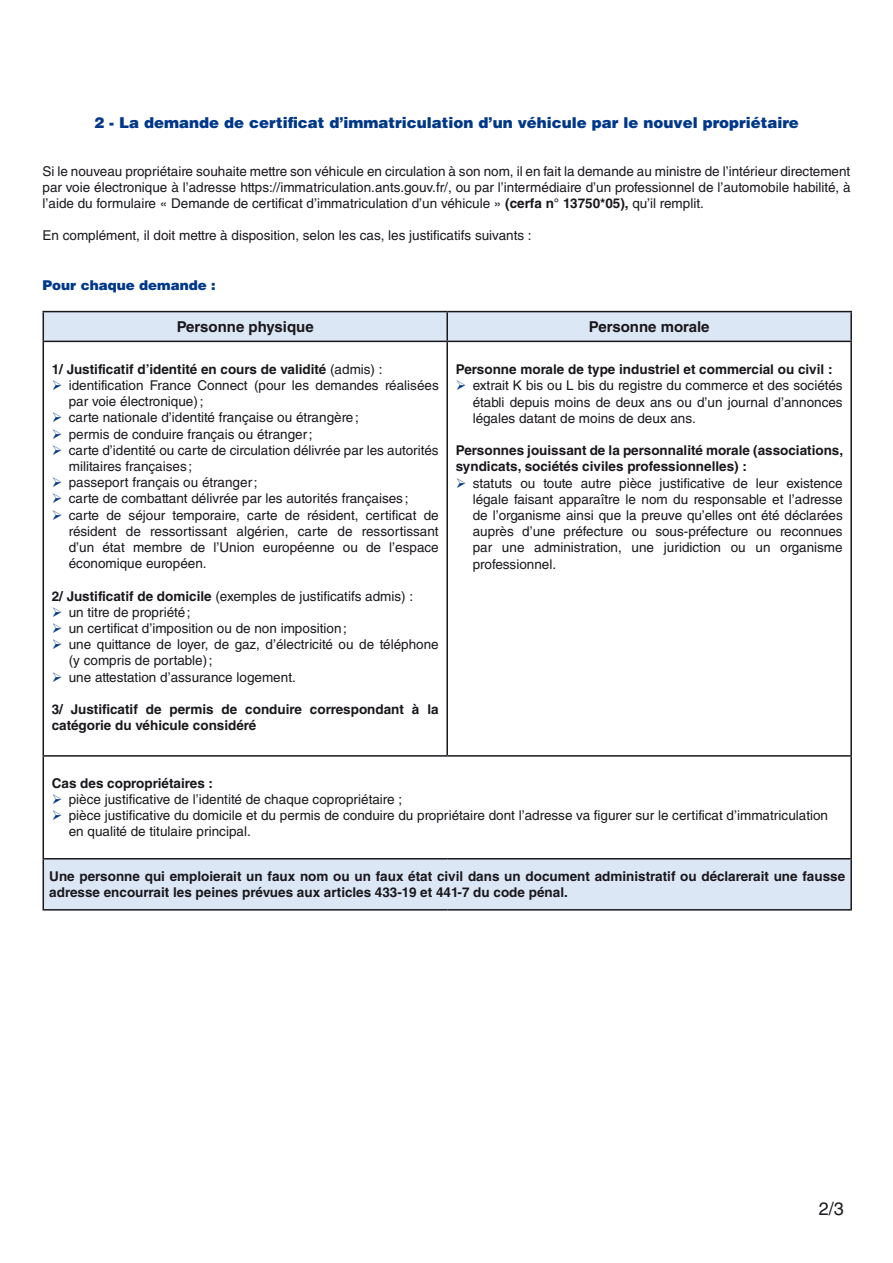
<style>
.page{position:relative;width:893px;height:1263px;background:#fff}
.page>*{position:absolute;margin:0;border:0;box-sizing:border-box;transform-origin:0 0}
.t1{font:18px "Helvetica LT Std";color:#1a171c}
.t2{font:900 15px "Helvetica LT Std";color:#003889}
.t3{font:700 15px "Helvetica LT Std";color:#1a171c}
.t4{font:13.5px/16.2px "Helvetica LT Std";color:#1a171c;text-align:justify}
.t5{font:700 13.5px/16.2px "Helvetica LT Std";color:#1a171c}
.t6{font:900 13.5px "Helvetica LT Std";color:#003889}
.s1{font-weight:700}
.s2{font-weight:400}
</style>
<div class="page">
<div style="left:43px;top:859px;width:808px;height:51px;background:#dbe7f5"></div>
<hr style="left:447px;top:311px;width:405px;height:1px;background:#1a171c">
<hr style="left:850px;top:312px;width:2px;height:29px;background:#1a171c">
<hr style="left:447px;top:341px;width:405px;height:1px;background:#1a171c">
<hr style="left:850px;top:342px;width:2px;height:413px;background:#1a171c">
<hr style="left:43px;top:757px;width:1px;height:101px;background:#1a171c">
<hr style="left:447px;top:755px;width:405px;height:2px;background:#1a171c">
<hr style="left:850px;top:757px;width:2px;height:101px;background:#1a171c">
<hr style="left:43px;top:858px;width:404px;height:1px;background:#1a171c">
<hr style="left:43px;top:859px;width:1px;height:50px;background:#1a171c">
<hr style="left:447px;top:858px;width:405px;height:1px;background:#1a171c">
<hr style="left:850px;top:859px;width:2px;height:50px;background:#1a171c">
<hr style="left:43px;top:909px;width:404px;height:1px;background:#1a171c">
<hr style="left:447px;top:909px;width:405px;height:1px;background:#1a171c">
<hr style="left:43px;top:311px;width:404px;height:1px;background:#1a171c">
<svg style="left:43px;top:312px;width:808px;height:29px;background:#d5e1ef"></svg>
<hr style="left:446px;top:312px;width:2px;height:29px;background:#1a171c">
<hr style="left:43px;top:341px;width:404px;height:1px;background:#1a171c">
<hr style="left:43px;top:342px;width:1px;height:413px;background:#1a171c">
<hr style="left:446px;top:342px;width:2px;height:413px;background:#1a171c">
<hr style="left:43px;top:755px;width:404px;height:2px;background:#1a171c">
<p class="t2" style="left:94px;top:113px;width:706px">2 - La demande de certificat d’immatriculation d’un véhicule par le nouvel propriétaire</p>
<p class="t4" style="left:43px;top:163px;width:809px">Si le nouveau propriétaire souhaite mettre son véhicule en circulation à son nom, il en fait la demande au ministre de l’intérieur directement par voie électronique à l’adresse https://immatriculation.ants.gouv.fr/, ou par l’intermédiaire d’un professionnel de l’automobile habilité, à l’aide du formulaire « Demande de certificat d’immatriculation d’un véhicule » <span class="s1">(cerfa n° 13750*05),</span> qu’il remplit.</p>
<p class="t4" style="left:43px;top:227px;width:491px">En complément, il doit mettre à disposition, selon les cas, les justificatifs suivants :</p>
<p class="t6" style="left:43px;top:277px;width:175px">Pour chaque demande :</p>
<p class="t3" style="left:177px;top:317px;width:139px">Personne physique</p>
<p class="t3" style="left:589px;top:317px;width:122px">Personne morale</p>
<p class="t5" style="left:52px;top:361px;width:332px">1/ Justificatif d’identité en cours de validité <span class="s2">(admis) :</span></p>
<p class="t4" style="left:69px;top:377px;width:371px">identification France Connect (pour les demandes réalisées par voie électronique);</p>
<p class="t4" style="left:69px;top:409px;width:292px">carte nationale d’identité française ou étrangère;</p>
<p class="t4" style="left:69px;top:426px;width:245px">permis de conduire français ou étranger;</p>
<p class="t4" style="left:69px;top:442px;width:371px">carte d’identité ou carte de circulation délivrée par les autorités militaires françaises;</p>
<p class="t4" style="left:69px;top:474px;width:190px">passeport français ou étranger;</p>
<p class="t4" style="left:69px;top:490px;width:341px">carte de combattant délivrée par les autorités françaises ;</p>
<p class="t4" style="left:69px;top:507px;width:371px">carte de séjour temporaire, carte de résident, certificat de résident de ressortissant algérien, carte de ressortissant d’un état membre de l’Union européenne ou de l’espace économique européen.</p>
<p class="t4" style="left:52px;top:588px;width:363px"><span class="s1">2/ Justificatif de domicile</span> (exemples de justificatifs admis) :</p>
<p class="t4" style="left:69px;top:604px;width:123px">un titre de propriété;</p>
<p class="t4" style="left:69px;top:620px;width:280px">un certificat d’imposition ou de non imposition;</p>
<p class="t4" style="left:69px;top:636px;width:371px">une quittance de loyer, de gaz, d’électricité ou de téléphone (y compris de portable);</p>
<p class="t4" style="left:69px;top:669px;width:229px">une attestation d’assurance logement.</p>
<p class="t5" style="left:52px;top:701px;width:388px">3/ Justificatif de permis de conduire correspondant à la catégorie du véhicule considéré</p>
<p class="t5" style="left:456px;top:361px;width:378px">Personne morale de type industriel et commercial ou civil :</p>
<p class="t4" style="left:473px;top:378px;width:371px">extrait K bis ou L bis du registre du commerce et des sociétés établi depuis moins de deux ans ou d’un journal d’annonces légales datant de moins de deux ans.</p>
<p class="t5" style="left:456px;top:442px;width:389px">Personnes jouissant de la personnalité morale (associations, syndicats, sociétés civiles professionnelles) :</p>
<p class="t4" style="left:473px;top:475px;width:371px">statuts ou toute autre pièce justificative de leur existence légale faisant apparaître le nom du responsable et l’adresse de l’organisme ainsi que la preuve qu’elles ont été déclarées auprès d’une préfecture ou sous-préfecture ou reconnues par une administration, une juridiction ou un organisme professionnel.</p>
<p class="t5" style="left:52px;top:775px;width:163px">Cas des copropriétaires :</p>
<p class="t4" style="left:69px;top:791px;width:335px">pièce justificative de l’identité de chaque copropriétaire ;</p>
<p class="t4" style="left:69px;top:807px;width:761px">pièce justificative du domicile et du permis de conduire du propriétaire dont l’adresse va figurer sur le certificat d’immatriculation en qualité de titulaire principal.</p>
<p class="t5" style="left:49px;top:868px;width:797px">Une personne qui emploierait un faux nom ou un faux état civil dans un document administratif ou déclarerait une fausse adresse encourrait les peines prévues aux articles 433-19 et 441-7 du code pénal.</p>
<p class="t1" style="left:819px;top:1198px;width:27px">2/3</p>
</div>
